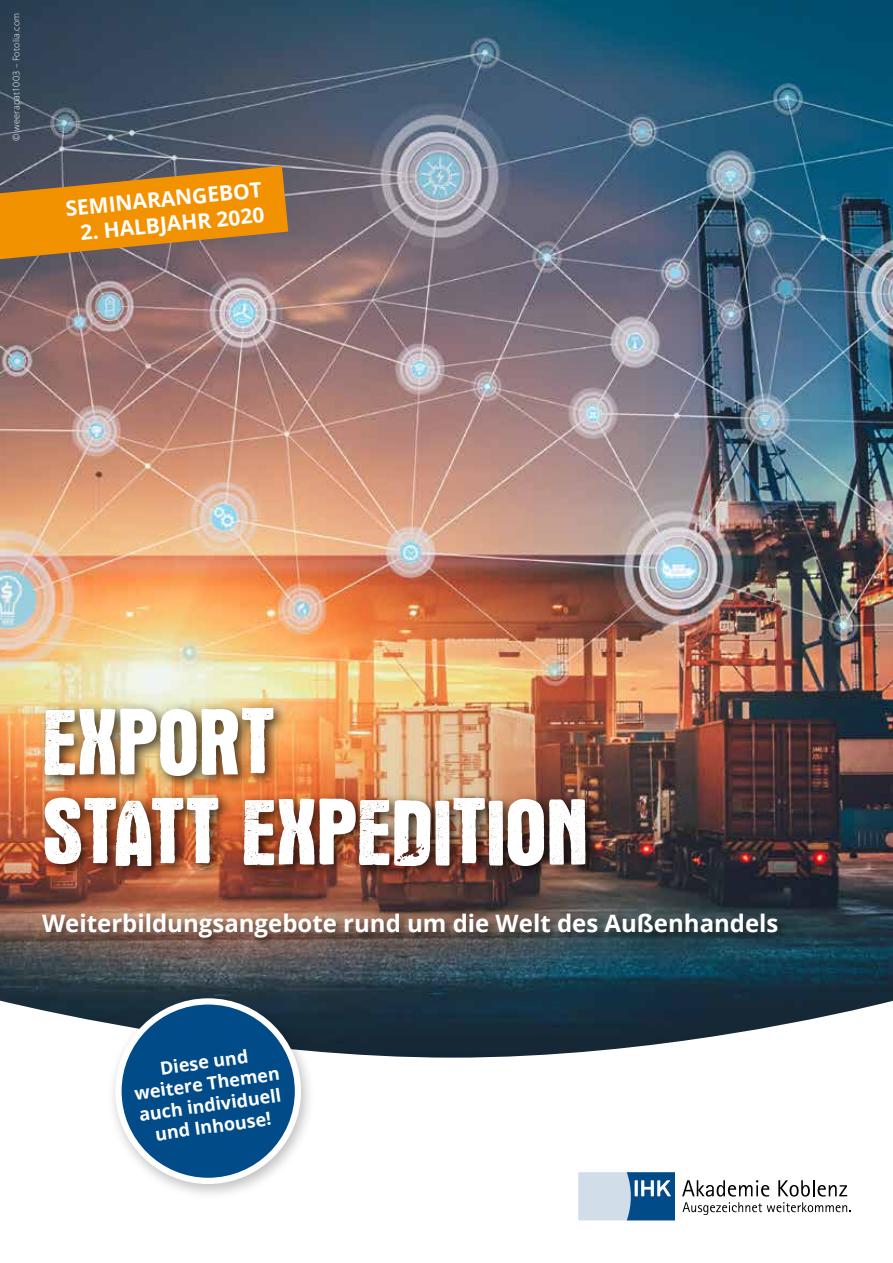
<style>
.page{position:relative;width:893px;height:1263px;background:#fff}
.page>*{position:absolute;margin:0;border:0;box-sizing:border-box;transform-origin:0 0}
.t1{font:97.5px/90px "Victor";letter-spacing:-.01em;color:#fff}
.t2{font:700 24px "Open Sans";color:#fff}
.t3{font:700 21px "Open Sans";color:#fff}
.t4{font:700 18px/21.6px "Open Sans";color:#fff;text-align:center}
.t5{font:300 9px "Open Sans";letter-spacing:.025em;color:#fff}
</style>
<div class="page">
<img style="left:0;top:0;width:893px;height:1057px">
<div style="left:38px;top:701px;width:563px;height:180px;background:#000;opacity:.75"></div>
<div style="left:40px;top:912px;width:748px;height:36px;background:#000;opacity:.5"></div>
<svg style="left:0;top:166px;width:288px;height:93px;background:#c8821d"></svg>
<div style="left:107px;top:992px;width:208px;height:209px;background:#000;opacity:.25"></div>
<div style="left:118px;top:1001px;width:180px;height:180px;background:#004b88;border-radius:50%"></div>
<div style="left:115px;top:998px;width:186px;height:186px;border:6px solid #fff;border-radius:50%"></div>
<svg style="left:578px;top:1172px;width:97px;height:48px;background:#7fa4c3"></svg>
<svg style="left:682px;top:1180px;width:87px;height:16px"></svg>
<svg style="left:778px;top:1180px;width:69px;height:16px"></svg>
<svg style="left:682px;top:1202px;width:168px;height:13px"></svg>
<p class="t5" style="left:10px;top:141px;width:130px;rotate:-90deg">© weerapat1003 – Fotolia.com</p>
<p class="t3" style="left:64px;top:193px;width:199px;rotate:-5deg">SEMINARANGEBOT</p>
<p class="t3" style="left:79px;top:217px;width:186px;rotate:-5deg">2. HALBJAHR 2020</p>
<h1 class="t1" style="left:42px;top:700px;width:549px">EXPORT<br>STATT EXPEDITION</h1>
<p class="t2" style="left:42px;top:906px;width:738px">Weiterbildungsangebote rund um die Welt des Außenhandels</p>
<p class="t4" style="left:130px;top:1061px;width:148px;rotate:-8deg">Diese und weitere Themen auch individuell und Inhouse!</p>
</div>
